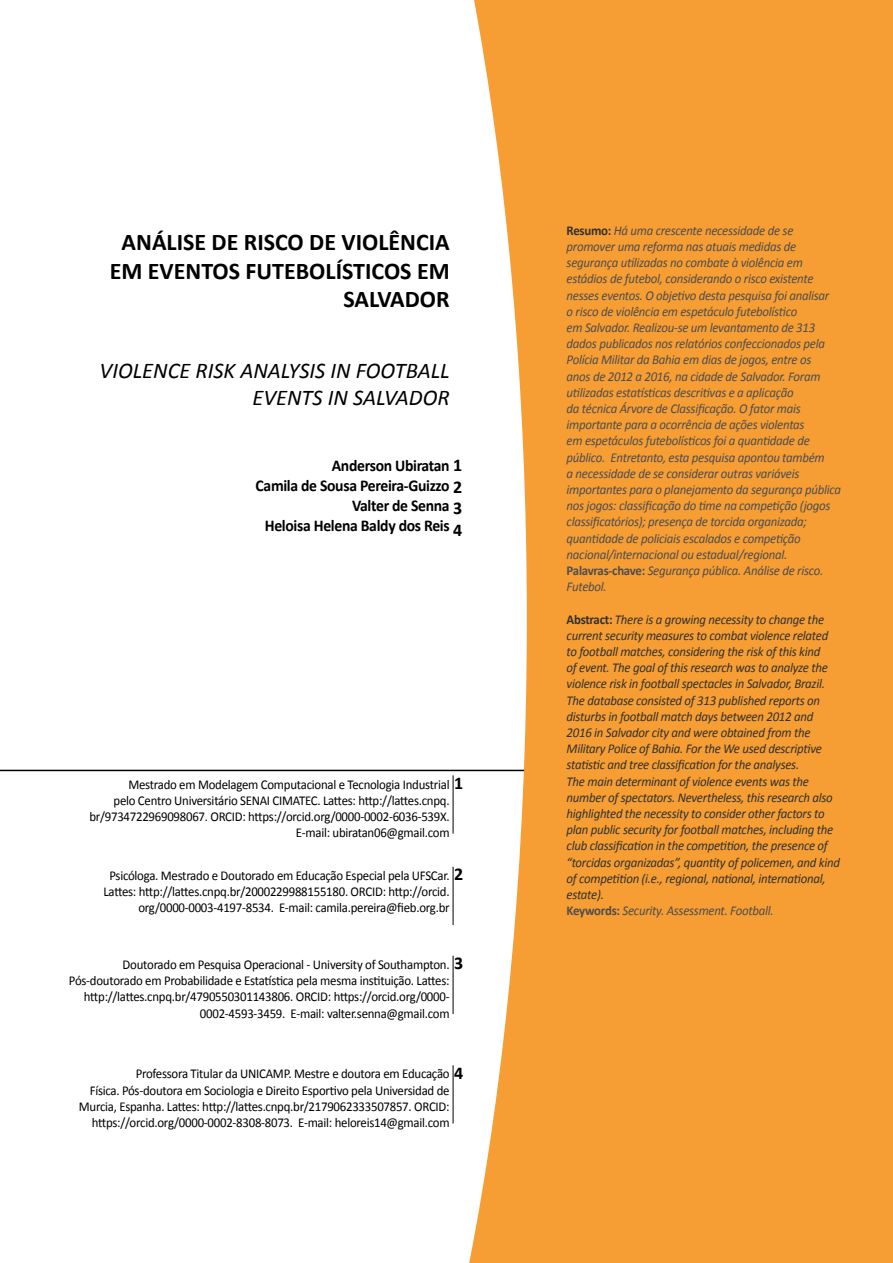
<style>
.page{position:relative;width:893px;height:1263px;background:#fff}
.page>*{position:absolute;margin:0;border:0;box-sizing:border-box;transform-origin:0 0}
.t1{font:700 24px/28.8px "Calibri";color:#000;text-align:right}
.t2{font:italic 22.5px/27px "Calibri";color:#000;text-align:right}
.t3{font:700 18px/21.6px "Calibri";color:#000;text-align:justify}
.t4{font:700 16.5px "Calibri";letter-spacing:-.02em;color:#000;scale:.95 1}
.t5{font:italic 13.5px/16.2px "Calibri";letter-spacing:-.02em;color:#4d4d4f;scale:.95 1}
.t6{font:13.5px/16.2px "Calibri";letter-spacing:-.02em;color:#000;text-align:right;scale:.95 1}
.t7{font:italic 13.5px/16.2px "Calibri";letter-spacing:-.02em;color:#313131;scale:.95 1}
.s1{font-size:18px}
.s2{font-weight:700;font-style:normal;color:#313131}
.s3{font-weight:700;font-style:normal}
.s4{font-weight:700;font-style:normal;color:#4d4d4f}
.s5{color:#4d4d4f}
</style>
<div class="page">
<svg style="left:469px;top:0;width:424px;height:1263px;background:#f6a747"></svg>
<hr style="left:0;top:770px;width:524px;height:1px;background:#000">
<hr style="left:453px;top:775px;width:1px;height:58px;background:#000">
<hr style="left:453px;top:956px;width:1px;height:58px;background:#000">
<hr style="left:453px;top:867px;width:1px;height:58px;background:#000">
<hr style="left:453px;top:1065px;width:1px;height:58px;background:#000">
<h1 class="t1" style="left:110px;top:227px;width:341px">ANÁLISE DE RISCO DE VIOLÊNCIA<br>EM EVENTOS FUTEBOLÍSTICOS EM<br>SALVADOR</h1>
<h2 class="t2" style="left:100px;top:356px;width:351px">VIOLENCE RISK ANALYSIS IN FOOTBALL<br>EVENTS IN SALVADOR</h2>
<p class="t4" style="left:332px;top:455px;width:139px">Anderson Ubiratan <span class="s1">1</span></p>
<p class="t4" style="left:256px;top:475px;width:206px">Camila de Sousa Pereira-Guizzo</p>
<p class="t4" style="left:352px;top:495px;width:104px">Valter de Senna</p>
<p class="t4" style="left:265px;top:515px;width:196px">Heloisa Helena Baldy dos Reis</p>
<h3 class="t3" style="left:453px;top:476px;width:11px">2<br>3<br>4</h3>
<h3 class="t3" style="left:454px;top:772px;width:11px">1</h3>
<p class="t6" style="left:89px;top:776px;width:381px">Mestrado em Modelagem Computacional e Tecnologia Industrial<br>pelo Centro Universitário SENAI CIMATEC. Lattes: http://lattes.cnpq. br/9734722969098067. ORCID: https://orcid.org/0000-0002-6036-539X.<br>E-mail: ubiratan06@gmail.com</p>
<h3 class="t3" style="left:454px;top:863px;width:11px">2</h3>
<p class="t6" style="left:103px;top:867px;width:366px">Psicóloga. Mestrado e Doutorado em Educação Especial pela UFSCar.<br>Lattes: http://lattes.cnpq.br/2000229988155180. ORCID: http://orcid. org/0000-0003-4197-8534. E-mail: camila.pereira@fieb.org.br</p>
<h3 class="t3" style="left:454px;top:952px;width:11px">3</h3>
<p class="t6" style="left:69px;top:956px;width:402px">Doutorado em Pesquisa Operacional - University of Southampton.<br>Pós-doutorado em Probabilidade e Estatística pela mesma instituição. Lattes: http://lattes.cnpq.br/4790550301143806. ORCID: https://orcid.org/0000- 0002-4593-3459. E-mail: valter.senna@gmail.com</p>
<h3 class="t3" style="left:454px;top:1062px;width:11px">4</h3>
<p class="t6" style="left:79px;top:1066px;width:392px">Professora Titular da UNICAMP. Mestre e doutora em Educação<br>Física. Pós-doutora em Sociologia e Direito Esportivo pela Universidad de Murcia, Espanha. Lattes: http://lattes.cnpq.br/2179062333507857. ORCID: https://orcid.org/0000-0002-8308-8073. E-mail: heloreis14@gmail.com</p>
<p class="t5" style="left:567px;top:222px;width:290px"><span class="s2">Resumo:</span> Há uma crescente necessidade de se promover uma reforma nas atuais medidas de segurança utilizadas no combate à violência em estádios de futebol, considerando o risco existente nesses eventos. O objetivo desta pesquisa foi analisar<br>o risco de violência em espetáculo futebolístico<br>em Salvador. Realizou-se um levantamento de 313 dados publicados nos relatórios confeccionados pela Polícia Militar da Bahia em dias de jogos, entre os<br>anos de 2012 a 2016, na cidade de Salvador. Foram utilizadas estatísticas descritivas e a aplicação<br>da técnica Árvore de Classificação. O fator mais importante para a ocorrência de ações violentas<br>em espetáculos futebolísticos foi a quantidade de público. Entretanto, esta pesquisa apontou também<br>a necessidade de se considerar outras variáveis importantes para o planejamento da segurança pública nos jogos: classificação do time na competição (jogos classificatórios); presença de torcida organizada; quantidade de policiais escalados e competição nacional/internacional ou estadual/regional.<br><span class="s3">Palavras-chave:</span> Segurança pública. Análise de risco.<br>Futebol.</p>
<p class="t7" style="left:567px;top:610px;width:289px"><span class="s3">Abstract:</span> There is a growing necessity to change the current security measures to combat violence related to football matches, considering the risk of this kind<br>of event. The goal of this research was to analyze the violence risk in football spectacles in Salvador, Brazil.<br>The database consisted of 313 published reports on disturbs in football match days between 2012 and 2016 in Salvador city and were obtained from the Military Police of Bahia. For the We used descriptive statistic and tree classification for the analyses.<br>The main determinant of violence events was the number of spectators. Nevertheless, this research also highlighted the necessity to consider other factors to plan public security for football matches, including the club classification in the competition, the presence of “torcidas organizadas”, quantity of policemen, and kind of competition (i.e., regional, national, international, estate).<br><span class="s4">Keywords:</span> <span class="s5">Security. Assessment. Football.</span></p>
</div>
